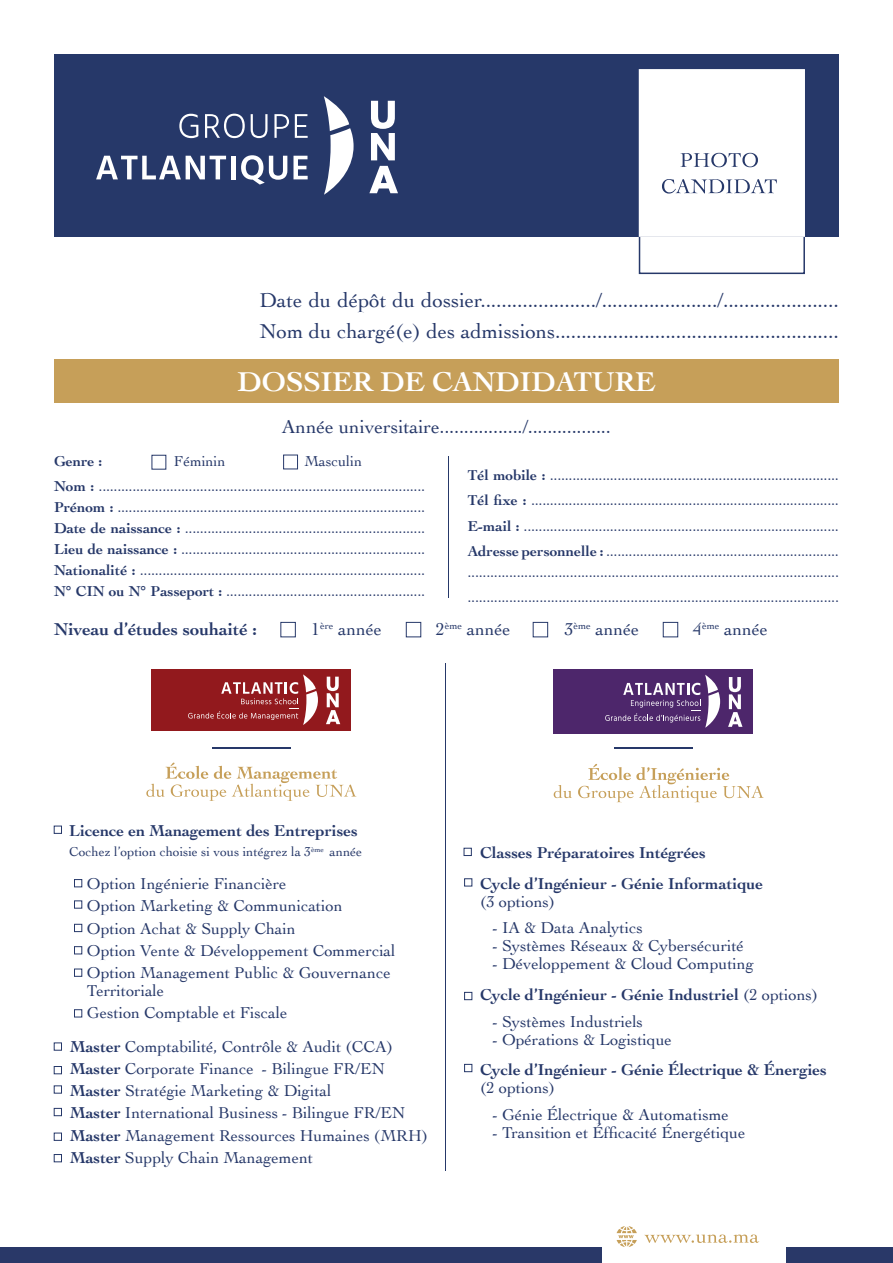
<style>
.page{position:relative;width:893px;height:1263px;background:#fff}
.page>*{position:absolute;margin:0;border:0;box-sizing:border-box;transform-origin:0 0}
.t1{font:700 28.5px "Cochin";color:#fff}
.t2{font:21px/31.5px "Cochin";color:#263869}
.t3{font:19.5px "Cochin";color:#263869}
.t4{font:18px "Cochin";color:#263869}
.t5{font:700 18px "Cochin";color:#263869}
.t6{font:16.5px/22.2px "Cochin";color:#263869}
.t7{font:700 16.5px/30.8px "Cochin";color:#263869}
.t8{font:15px/25.2px "Cochin";color:#263869}
.t9{font:700 15px "Cochin";color:#263869}
.t10{font:13.5px "Cochin";color:#263869}
.s1{font-weight:700}
</style>
<div class="page">
<div style="left:54px;top:54px;width:785px;height:183px;background:#263869"></div>
<div style="left:639px;top:69px;width:166px;height:205px;border:2px solid #263869"></div>
<div style="left:639px;top:69px;width:166px;height:168px;background:#fff;border:2px solid #fff"></div>
<hr style="left:448px;top:456px;width:1px;height:142px;background:#263869">
<div style="left:152px;top:455px;width:14px;height:14px;border:1px solid #263869"></div>
<div style="left:283px;top:455px;width:15px;height:14px;border:1px solid #263869"></div>
<svg style="left:662px;top:179px;width:115px;height:15px"></svg>
<svg style="left:680px;top:153px;width:78px;height:14px"></svg>
<svg style="left:96px;top:156px;width:130px;height:23px"></svg>
<hr style="left:231px;top:156px;width:4px;height:23px;background:#fff">
<svg style="left:241px;top:155px;width:46px;height:30px"></svg>
<svg style="left:293px;top:156px;width:15px;height:23px"></svg>
<svg style="left:369px;top:166px;width:29px;height:27px"></svg>
<svg style="left:324px;top:96px;width:30px;height:99px"></svg>
<svg style="left:371px;top:101px;width:24px;height:59px"></svg>
<svg style="left:179px;top:114px;width:19px;height:24px"></svg>
<svg style="left:205px;top:114px;width:40px;height:24px"></svg>
<svg style="left:251px;top:114px;width:16px;height:24px"></svg>
<svg style="left:274px;top:114px;width:15px;height:24px"></svg>
<svg style="left:295px;top:114px;width:13px;height:24px"></svg>
<div style="left:54px;top:359px;width:785px;height:44px;background:#c69f59"></div>
<div style="left:0;top:1247px;width:601px;height:16px;background:#293868"></div>
<div style="left:787px;top:1247px;width:106px;height:16px;background:#293868"></div>
<svg style="left:644px;top:1234px;width:115px;height:9px"></svg>
<svg style="left:617px;top:1226px;width:20px;height:21px"></svg>
<div style="left:152px;top:669px;width:199px;height:61px;background:#92191d"></div>
<svg style="left:326px;top:677px;width:14px;height:47px"></svg>
<svg style="left:188px;top:674px;width:130px;height:51px"></svg>
<hr style="left:212px;top:747px;width:79px;height:1px;background:#263869">
<svg style="left:146px;top:763px;width:211px;height:38px"></svg>
<div style="left:554px;top:669px;width:199px;height:64px;background:#4d266b"></div>
<svg style="left:728px;top:677px;width:14px;height:50px"></svg>
<svg style="left:605px;top:675px;width:115px;height:53px"></svg>
<svg style="left:554px;top:764px;width:210px;height:38px"></svg>
<hr style="left:614px;top:747px;width:79px;height:1px;background:#263869">
<hr style="left:445px;top:663px;width:1px;height:508px;background:#263869">
<div style="left:281px;top:622px;width:15px;height:15px;border:1px solid #263869"></div>
<div style="left:406px;top:622px;width:15px;height:15px;border:1px solid #263869"></div>
<div style="left:533px;top:622px;width:15px;height:15px;border:1px solid #263869"></div>
<div style="left:663px;top:622px;width:15px;height:15px;border:1px solid #263869"></div>
<div style="left:74px;top:879px;width:8px;height:8px;border:1px solid #263869"></div>
<div style="left:74px;top:901px;width:8px;height:7px;border:1px solid #263869"></div>
<div style="left:74px;top:924px;width:8px;height:8px;border:1px solid #263869"></div>
<div style="left:74px;top:946px;width:8px;height:8px;border:1px solid #263869"></div>
<div style="left:74px;top:969px;width:8px;height:7px;border:1px solid #263869"></div>
<div style="left:464px;top:848px;width:7px;height:8px;border:1px solid #263869"></div>
<div style="left:464px;top:878px;width:8px;height:8px;border:1px solid #263869"></div>
<div style="left:464px;top:992px;width:8px;height:8px;border:1px solid #263869"></div>
<div style="left:464px;top:1064px;width:8px;height:8px;border:1px solid #263869"></div>
<div style="left:54px;top:826px;width:8px;height:7px;border:1px solid #263869"></div>
<div style="left:54px;top:1043px;width:8px;height:7px;border:1px solid #263869"></div>
<div style="left:54px;top:1066px;width:8px;height:8px;border:1px solid #263869"></div>
<div style="left:54px;top:1086px;width:8px;height:7px;border:1px solid #263869"></div>
<div style="left:54px;top:1108px;width:8px;height:8px;border:1px solid #263869"></div>
<div style="left:54px;top:1133px;width:8px;height:7px;border:1px solid #263869"></div>
<div style="left:54px;top:1154px;width:8px;height:8px;border:1px solid #263869"></div>
<div style="left:74px;top:1009px;width:8px;height:8px;border:1px solid #263869"></div>
<h2 class="t2" style="left:259px;top:283px;width:581px">Date du dépôt du dossier....................../....................../......................<br>Nom du chargé(e) des admissions......................................................</h2>
<h1 class="t1" style="left:237px;top:363px;width:420px">DOSSIER DE CANDIDATURE</h1>
<h3 class="t3" style="left:282px;top:414px;width:331px">Année universitaire................./.................</h3>
<p class="t8" style="left:54px;top:447px;width:373px;text-indent:250px">Masculin<br><span class="s1">Nom :</span> .......................................................................................</p>
<p class="t8" style="left:54px;top:496px;width:373px;line-height:21px;text-align:justify"><span class="s1">Prénom :</span> ..................................................................................<br><span class="s1">Date de naissance :</span> ................................................................<br><span class="s1">Lieu de naissance :</span> .................................................................<br><span class="s1">Nationalité :</span> ............................................................................<br><span class="s1">N° CIN ou N° Passeport :</span> .....................................................</p>
<p class="t9" style="left:54px;top:450px;width:50px">Genre :</p>
<p class="t8" style="left:174px;top:447px;width:53px">Féminin</p>
<p class="t8" style="left:468px;top:462px;width:373px;text-align:justify"><span class="s1">Tél mobile :</span> .............................................................................<br><span class="s1">Tél fixe :</span> ..................................................................................<br><span class="s1">E-mail :</span> ....................................................................................<br><span class="s1">Adresse personnelle :</span> ..............................................................</p>
<p class="t8" style="left:468px;top:559px;width:373px">.................................................................................................. ..................................................................................................</p>
<p class="t5" style="left:54px;top:617px;width:205px">Niveau d’études souhaité :</p>
<p class="t4" style="left:311px;top:617px;width:72px">1<sup>ère</sup> année</p>
<p class="t4" style="left:436px;top:617px;width:76px">2<sup>ème</sup> année</p>
<p class="t4" style="left:564px;top:617px;width:76px">3<sup>ème</sup> année</p>
<p class="t4" style="left:693px;top:617px;width:76px">4<sup>ème</sup> année</p>
<p class="t7" style="left:69px;top:814px;width:290px">Licence en Management des Entreprises</p>
<p class="t10" style="left:69px;top:842px;width:294px">Cochez l’option choisie si vous intégrez la 3<sup>ème</sup> année</p>
<p class="t6" style="left:87px;top:872px;width:310px">Option Ingénierie Financière<br>Option Marketing &amp; Communication Option Achat &amp; Supply Chain<br>Option Vente &amp; Développement Commercial Option Management Public &amp; Gouvernance</p>
<p class="t6" style="left:87px;top:979px;width:202px">Territoriale<br>Gestion Comptable et Fiscale</p>
<p class="t6" style="left:70px;top:1034px;width:360px"><span class="s1">Master</span> Comptabilité, Contrôle &amp; Audit (CCA)<br><span class="s1">Master</span> Corporate Finance - Bilingue FR/EN <span class="s1">Master</span> Stratégie Marketing &amp; Digital<br><span class="s1">Master</span> International Business - Bilingue FR/EN <span class="s1">Master</span> Management Ressources Humaines (MRH)<br><span class="s1">Master</span> Supply Chain Management</p>
<p class="t7" style="left:480px;top:837px;width:284px">Classes Préparatoires Intégrées<br>Cycle d’Ingénieur - Génie Informatique</p>
<p class="t6" style="left:480px;top:890px;width:77px">(3 options)</p>
<p class="t6" style="left:492px;top:916px;width:152px">- IA &amp; Data Analytics</p>
<p class="t6" style="left:492px;top:934px;width:253px">- Systèmes Réseaux &amp; Cybersécurité</p>
<p class="t6" style="left:480px;top:948px;width:340px;line-height:30.8px;text-indent:12px">- Développement &amp; Cloud Computing<br><span class="s1">Cycle d’Ingénieur - Génie Industriel</span> (2 options)</p>
<p class="t6" style="left:492px;top:1009px;width:152px">- Systèmes Industriels</p>
<p class="t6" style="left:492px;top:1027px;width:181px">- Opérations &amp; Logistique</p>
<p class="t7" style="left:480px;top:1054px;width:348px">Cycle d’Ingénieur - Génie Électrique &amp; Énergies</p>
<p class="t6" style="left:480px;top:1076px;width:77px">(2 options)</p>
<p class="t6" style="left:492px;top:1103px;width:238px">- Génie Électrique &amp; Automatisme</p>
<p class="t6" style="left:492px;top:1121px;width:254px">- Transition et Éfficacité Énergétique</p>
</div>
